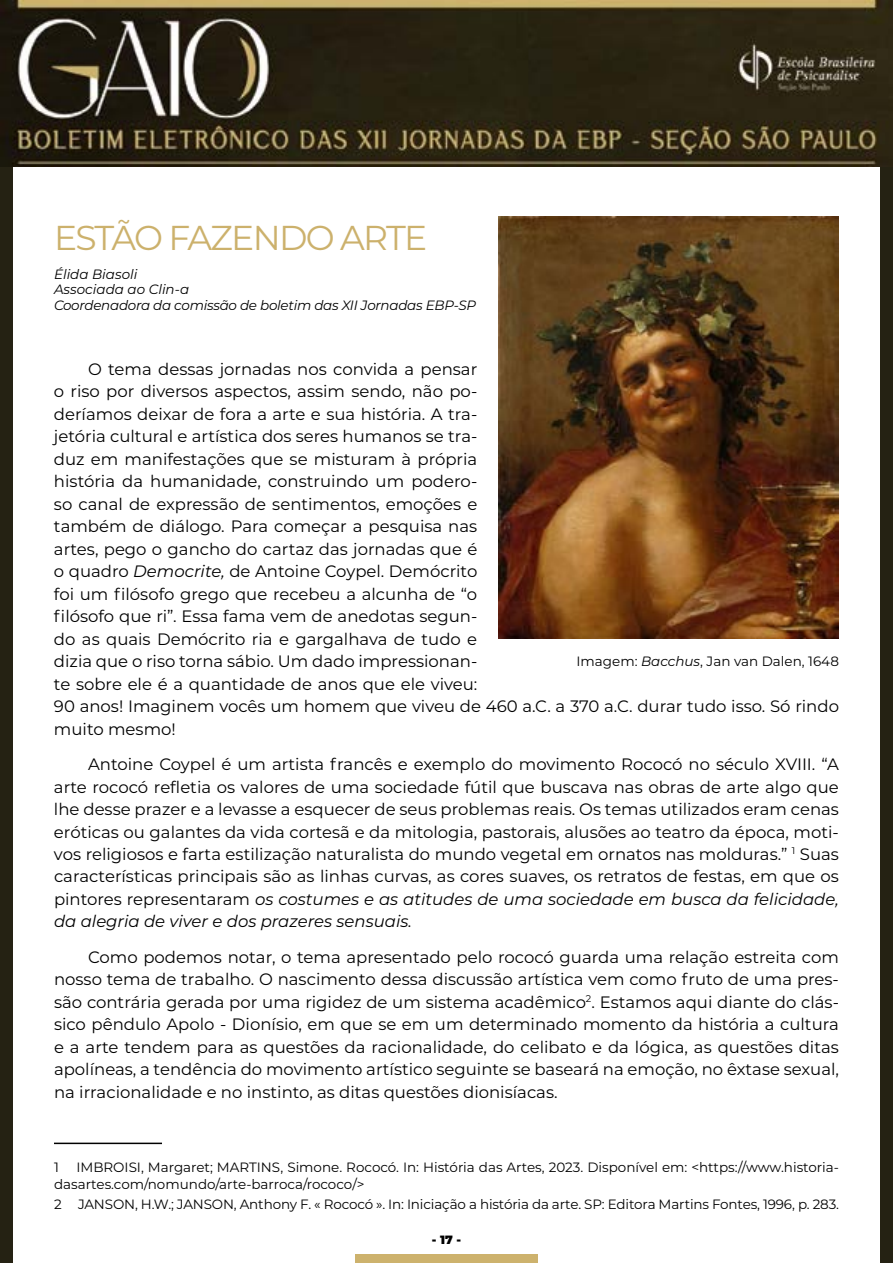
<style>
.page{position:relative;width:893px;height:1263px;background:#fff}
.page>*{position:absolute;margin:0;border:0;box-sizing:border-box;transform-origin:0 0}
.t1{font:34.5px "Montserrat";letter-spacing:-.05em;color:#ccb16c}
.t2{font:16.5px/22.5px "Montserrat";color:#000;text-align:justify}
.t3{font:13.5px/16.2px "Montserrat";color:#000}
.t4{font:italic 13.5px/15.6px "Montserrat";letter-spacing:-.02em;color:#000}
.t5{font:900 12px "Montserrat";color:#000}
.s1{font-style:italic}
</style>
<div class="page">
<div style="left:0;top:0;width:13px;height:1263px;background:#252213"></div>
<div style="left:880px;top:0;width:13px;height:1263px;background:#252213"></div>
<img style="left:0;top:0;width:893px;height:166px">
<div style="left:355px;top:1254px;width:183px;height:9px;background:#cdb26d"></div>
<hr style="left:54px;top:1142px;width:108px;height:2px;background:#000">
<img style="left:499px;top:217px;width:340px;height:421px">
<h1 class="t1" style="left:54px;top:214px;width:375px">ESTÃO FAZENDO ARTE</h1>
<p class="t4" style="left:54px;top:265px;width:424px">Élida Biasoli<br>Associada ao Clin-a<br>Coordenadora da comissão de boletim das XII Jornadas EBP-SP</p>
<p class="t2" style="left:54px;top:357px;width:786px;text-align:left;text-indent:34px">O tema dessas jornadas nos convida a pensar<br>o riso por diversos aspectos, assim sendo, não po-<br>deríamos deixar de fora a arte e sua história. A tra-<br>jetória cultural e artística dos seres humanos se tra-<br>duz em manifestações que se misturam à própria<br>história da humanidade, construindo um podero-<br>so canal de expressão de sentimentos, emoções e<br>também de diálogo. Para começar a pesquisa nas<br>artes, pego o gancho do cartaz das jornadas que é<br>o quadro <span class="s1">Democrite,</span> de Antoine Coypel. Demócrito<br>foi um filósofo grego que recebeu a alcunha de “o<br>filósofo que ri”. Essa fama vem de anedotas segun-<br>do as quais Demócrito ria e gargalhava de tudo e<br>dizia que o riso torna sábio. Um dado impressionan-<br>te sobre ele é a quantidade de anos que ele viveu:<br>90 anos! Imaginem vocês um homem que viveu de 460 a.C. a 370 a.C. durar tudo isso. Só rindo muito mesmo!</p>
<p class="t2" style="left:54px;top:752px;width:787px;text-indent:34px">Antoine Coypel é um artista francês e exemplo do movimento Rococó no século XVIII. “A arte rococó refletia os valores de uma sociedade fútil que buscava nas obras de arte algo que lhe desse prazer e a levasse a esquecer de seus problemas reais. Os temas utilizados eram cenas eróticas ou galantes da vida cortesã e da mitologia, pastorais, alusões ao teatro da época, moti&shy;vos religiosos e farta estilização naturalista do mundo vegetal em ornatos nas molduras.” <sup>1</sup> Suas características principais são as linhas curvas, as cores suaves, os retratos de festas, em que os pintores representaram <span class="s1">os costumes e as atitudes de uma sociedade em busca da felicidade, da alegria de viver e dos prazeres sensuais.</span></p>
<p class="t2" style="left:54px;top:945px;width:786px;text-indent:34px">Como podemos notar, o tema apresentado pelo rococó guarda uma relação estreita com nosso tema de trabalho. O nascimento dessa discussão artística vem como fruto de uma pres&shy;são contrária gerada por uma rigidez de um sistema acadêmico<sup>2</sup>. Estamos aqui diante do clás&shy;sico pêndulo Apolo - Dionísio, em que se em um determinado momento da história a cultura e a arte tendem para as questões da racionalidade, do celibato e da lógica, as questões ditas apolíneas, a tendência do movimento artístico seguinte se baseará na emoção, no êxtase sexual, na irracionalidade e no instinto, as ditas questões dionisíacas.</p>
<p class="t3" style="left:577px;top:653px;width:264px">Imagem: <span class="s1">Bacchus</span>, Jan van Dalen, 1648</p>
<p class="t3" style="left:54px;top:1159px;width:786px;text-indent:22px">IMBROISI, Margaret; MARTINS, Simone. Rococó. In: História das Artes, 2023. Disponível em: &lt;https://www.historia&shy;dasartes.com/nomundo/arte-barroca/rococo/&gt;</p>
<p class="t3" style="left:54px;top:1195px;width:787px">2 JANSON, H.W.; JANSON, Anthony F. « Rococó ». In: Iniciação a história da arte. SP: Editora Martins Fontes, 1996, p. 283.</p>
<p class="t3" style="left:54px;top:1159px;width:6px">1</p>
<p class="t5" style="left:432px;top:1231px;width:31px">- 17 -</p>
</div>
